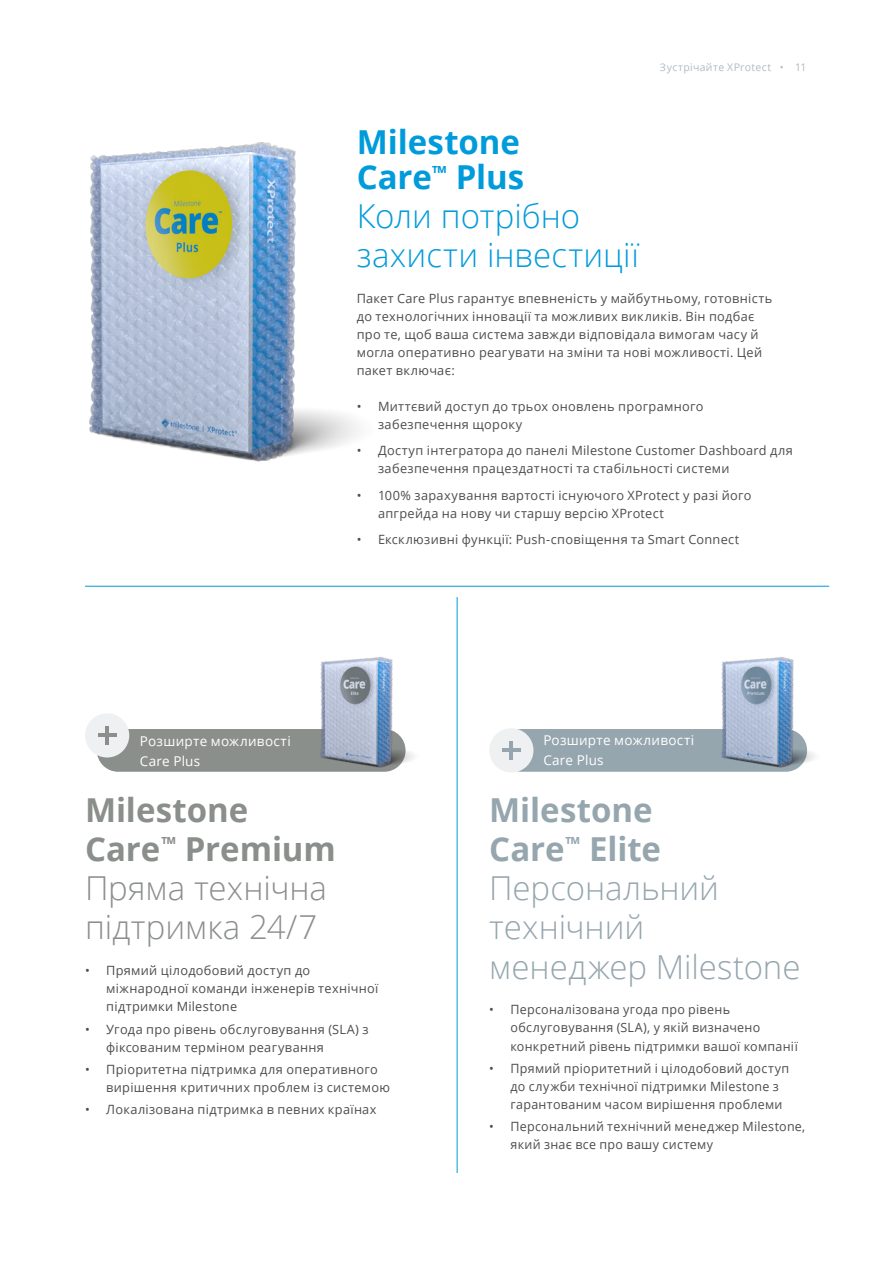
<style>
.page{position:relative;width:893px;height:1263px;background:#fff}
.page>*{position:absolute;margin:0;border:0;box-sizing:border-box;transform-origin:0 0}
.t1{font:300 33px/39px "Open Sans";letter-spacing:-.005em;color:#96a6ae}
.t2{font:300 33px/39px "Open Sans";letter-spacing:-.005em;color:#8b8f8b}
.t3{font:300 33px/39px "Open Sans";color:#009bdb}
.t4{font:700 33px/34.5px "Open Sans";color:#009bdb}
.t5{font:13.5px/19.5px "Open Sans";letter-spacing:.02em;color:#fff}
.t6{font:12.75px/18px "Open Sans";letter-spacing:.025em;color:#4d4d4f}
.t7{font:10.5px "Open Sans";letter-spacing:.035em;color:#b0bcc2}
.s1{font-weight:700}
</style>
<div class="page">
<div style="left:500px;top:729px;width:307px;height:43px;background:#96a6ae;border-radius:21px"></div>
<div style="left:489px;top:728px;width:44px;height:44px;background:#eef0f1;border-radius:50%"></div>
<hr style="left:510px;top:741px;width:3px;height:19px;background:#96a6ae">
<hr style="left:502px;top:748px;width:19px;height:4px;background:#96a6ae">
<div style="left:97px;top:729px;width:309px;height:43px;background:#8b8f8b;border-radius:21px"></div>
<div style="left:85px;top:713px;width:44px;height:44px;background:#eef0f1;border-radius:50%"></div>
<hr style="left:105px;top:726px;width:4px;height:19px;background:#8b8f8b">
<hr style="left:98px;top:733px;width:19px;height:4px;background:#8b8f8b">
<img style="left:294px;top:656px;width:120px;height:116px">
<img style="left:89px;top:142px;width:270px;height:320px">
<img style="left:696px;top:656px;width:119px;height:116px">
<hr style="left:457px;top:597px;width:1px;height:576px;background:#009bdb">
<hr style="left:85px;top:586px;width:744px;height:1px;background:#009bdb">
<p class="t7" style="left:660px;top:60px;width:148px">Зустрічайте XProtect • 11</p>
<h1 class="t4" style="left:357px;top:124px;width:169px">Milestone<br>Care<sup>™</sup> Plus</h1>
<h1 class="t3" style="left:357px;top:195px;width:284px">Коли потрібно захисти інвестиції</h1>
<p class="t6" style="left:357px;top:289px;width:417px">Пакет Care Plus гарантує впевненість у майбутньому, готовність до технологічних інновації та можливих викликів. Він подбає про те, щоб ваша система завжди відповідала вимогам часу й могла оперативно реагувати на зміни та нові можливості. Цей пакет включає:</p>
<p class="t6" style="left:378px;top:397px;width:327px;text-indent:-21px">• Миттєвий доступ до трьох оновлень програмного забезпечення щороку</p>
<p class="t6" style="left:378px;top:441px;width:416px;text-indent:-21px">• Доступ інтегратора до панелі Milestone Customer Dashboard для забезпечення працездатності та стабільності системи</p>
<p class="t6" style="left:378px;top:486px;width:375px;text-indent:-21px">• 100% зарахування вартості існуючого XProtect у разі його апгрейда на нову чи старшу версію XProtect</p>
<p class="t6" style="left:357px;top:530px;width:384px">• Ексклюзивні функції: Push-сповіщення та Smart Connect</p>
<p class="t5" style="left:140px;top:731px;width:152px">Розширте можливості<br>Care Plus</p>
<p class="t5" style="left:543px;top:730px;width:152px">Розширте можливості<br>Care Plus</p>
<h1 class="t2" style="left:85px;top:790px;width:252px"><span class="s1">Milestone<br>Care</span><sup>™</sup> <span class="s1">Premium<br></span>Пряма технічна підтримка 24/7</h1>
<p class="t6" style="left:106px;top:961px;width:273px;text-indent:-21px">• Прямий цілодобовий доступ до міжнародної команди інженерів технічної підтримки Milestone</p>
<p class="t6" style="left:106px;top:1020px;width:264px;text-indent:-21px">• Угода про рівень обслуговування (SLA) з фіксованим терміном реагування</p>
<p class="t6" style="left:106px;top:1060px;width:285px;text-indent:-21px">• Пріоритетна підтримка для оперативного вирішення критичних проблем із системою</p>
<p class="t6" style="left:85px;top:1100px;width:293px">• Локалізована підтримка в певних країнах</p>
<h1 class="t1" style="left:489px;top:790px;width:313px"><span class="s1">Milestone<br>Care</span><sup>™</sup> <span class="s1">Elite<br></span>Персональний технічний менеджер Milestone</h1>
<p class="t6" style="left:510px;top:1000px;width:289px;text-indent:-21px">• Персоналізована угода про рівень обслуговування (SLA), у якій визначено конкретний рівень підтримки вашої компанії</p>
<p class="t6" style="left:510px;top:1059px;width:280px;text-indent:-21px">• Прямий пріоритетний і цілодобовий доступ до служби технічної підтримки Milestone з гарантованим часом вирішення проблеми</p>
<p class="t6" style="left:510px;top:1117px;width:296px;text-indent:-21px">• Персональний технічний менеджер Milestone, який знає все про вашу систему</p>
</div>
